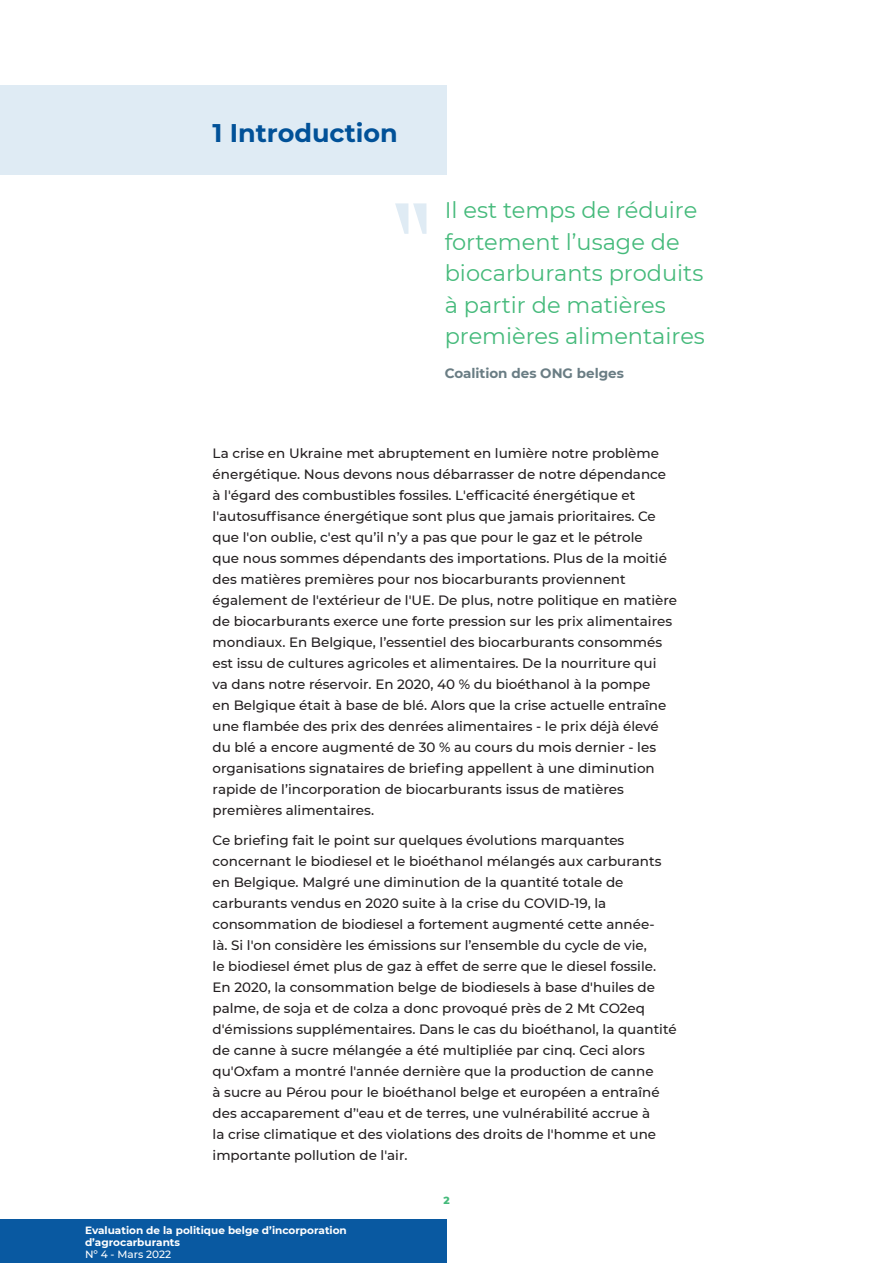
<style>
.page{position:relative;width:893px;height:1263px;background:#fff}
.page>*{position:absolute;margin:0;border:0;box-sizing:border-box;transform-origin:0 0}
.t1{font:700 25.5px "Montserrat";color:#015198}
.t2{font:22.5px/31.5px "Montserrat";color:#45ba7b}
.t3{font:500 13.5px/21px "Montserrat";color:#231f20}
.t4{font:700 13.5px "Montserrat";color:#6a7d84}
.t5{font:700 10.5px/12px "Montserrat";color:#fff}
.t6{font:500 10.5px "Montserrat";color:#fff}
.t7{font:800 10.5px "Montserrat";color:#45ba7b}
</style>
<div class="page">
<div style="left:0;top:1219px;width:446px;height:44px;background:#0959a1"></div>
<div style="left:0;top:85px;width:446px;height:89px;background:#dfebf4"></div>
<svg style="left:395px;top:203px;width:31px;height:31px"></svg>
<h1 class="t1" style="left:213px;top:115px;width:187px">1 Introduction</h1>
<h2 class="t2" style="left:445px;top:194px;width:262px">Il est temps de réduire fortement l’usage de biocarburants produits à partir de matières premières alimentaires</h2>
<p class="t4" style="left:445px;top:363px;width:181px">Coalition des ONG belges</p>
<p class="t3" style="left:213px;top:442px;width:466px">La crise en Ukraine met abruptement en lumière notre problème énergétique. Nous devons nous débarrasser de notre dépendance à l'égard des combustibles fossiles. L'efficacité énergétique et l'autosuffisance énergétique sont plus que jamais prioritaires. Ce que l'on oublie, c'est qu’il n’y a pas que pour le gaz et le pétrole<br>que nous sommes dépendants des importations. Plus de la moitié des matières premières pour nos biocarburants proviennent également de l'extérieur de l'UE. De plus, notre politique en matière de biocarburants exerce une forte pression sur les prix alimentaires mondiaux. En Belgique, l’essentiel des biocarburants consommés est issu de cultures agricoles et alimentaires. De la nourriture qui<br>va dans notre réservoir. En 2020, 40 % du bioéthanol à la pompe<br>en Belgique était à base de blé. Alors que la crise actuelle entraîne une flambée des prix des denrées alimentaires - le prix déjà élevé du blé a encore augmenté de 30 % au cours du mois dernier - les organisations signataires de briefing appellent à une diminution rapide de l’incorporation de biocarburants issus de matières premières alimentaires.</p>
<p class="t3" style="left:213px;top:829px;width:466px">Ce briefing fait le point sur quelques évolutions marquantes concernant le biodiesel et le bioéthanol mélangés aux carburants en Belgique. Malgré une diminution de la quantité totale de carburants vendus en 2020 suite à la crise du COVID-19, la consommation de biodiesel a fortement augmenté cette année-<br>là. Si l'on considère les émissions sur l’ensemble du cycle de vie,<br>le biodiesel émet plus de gaz à effet de serre que le diesel fossile.<br>En 2020, la consommation belge de biodiesels à base d'huiles de palme, de soja et de colza a donc provoqué près de 2 Mt CO2eq d'émissions supplémentaires. Dans le cas du bioéthanol, la quantité de canne à sucre mélangée a été multipliée par cinq. Ceci alors qu'Oxfam a montré l'année dernière que la production de canne<br>à sucre au Pérou pour le bioéthanol belge et européen a entraîné des accaparement d’'eau et de terres, une vulnérabilité accrue à<br>la crise climatique et des violations des droits de l'homme et une importante pollution de l'air.</p>
<p class="t5" style="left:85px;top:1224px;width:263px">Evaluation de la politique belge d’incorporation d’agrocarburants</p>
<p class="t6" style="left:85px;top:1247px;width:88px">Nº 4 - Mars 2022</p>
<p class="t7" style="left:443px;top:1193px;width:8px">2</p>
</div>
